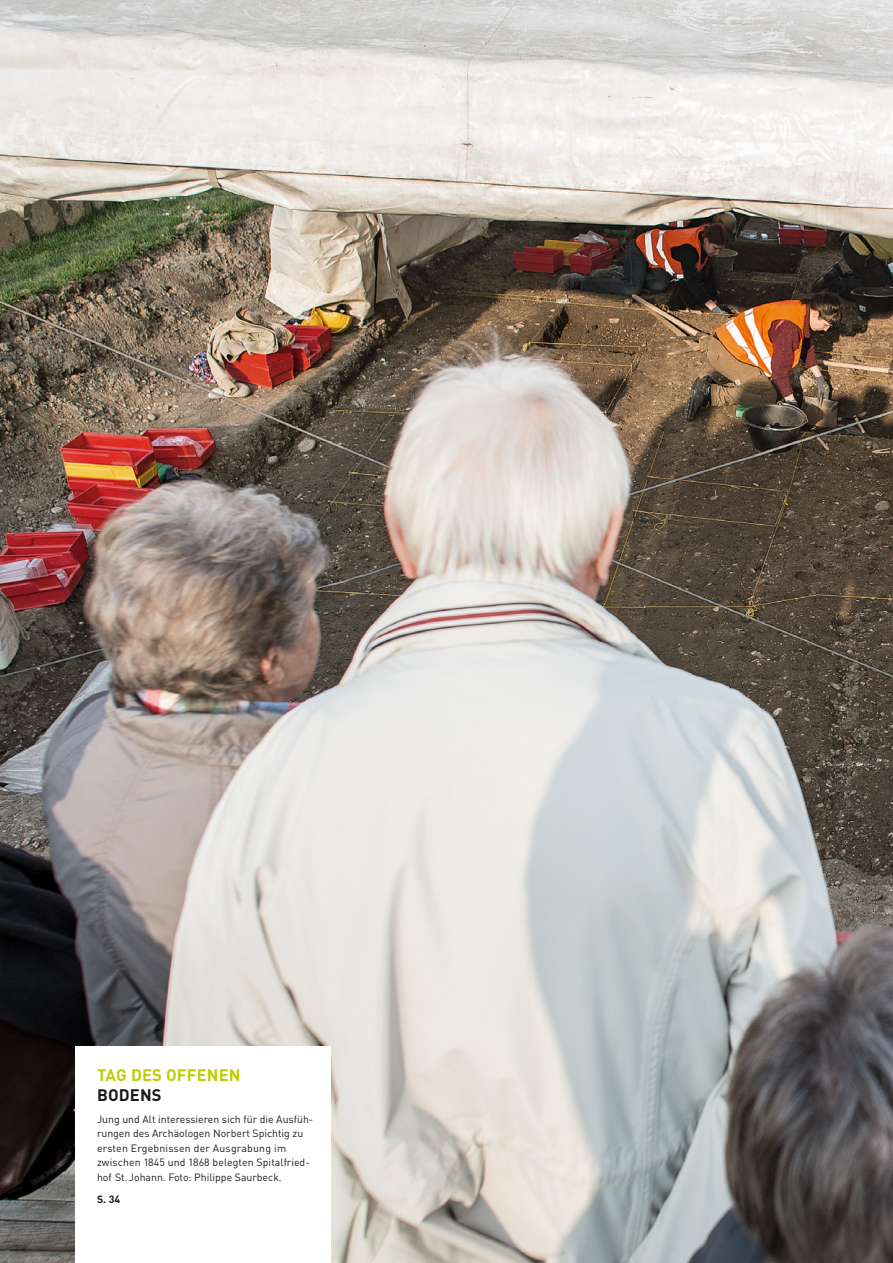
<style>
.page{position:relative;width:893px;height:1263px;background:#fff}
.page>*{position:absolute;margin:0;border:0;box-sizing:border-box;transform-origin:0 0}
.t1{font:700 16.5px "DIN";letter-spacing:.01em;color:#c0cc00}
.t2{font:700 16.5px "DIN";letter-spacing:.01em;color:#1a1a18}
.t3{font:10.5px/14.7px "DIN";color:#1a1a18}
.t4{font:700 10.5px "DIN";color:#1a1a18}
</style>
<div class="page">
<img style="left:0;top:0;width:893px;height:1263px">
<div style="left:76px;top:1046px;width:255px;height:217px;background:#fff"></div>
<h1 class="t1" style="left:97px;top:1064px;width:145px">TAG DES OFFENEN</h1>
<h1 class="t2" style="left:97px;top:1084px;width:66px">BODENS</h1>
<p class="t3" style="left:97px;top:1111px;width:216px">Jung und Alt interessieren sich für die Ausfüh&shy;rungen des Archäologen Norbert Spichtig zu ersten Ergebnissen der Ausgrabung im zwischen 1845 und 1868 belegten Spitalfried&shy;hof St.Johann. Foto: Philippe Saurbeck.</p>
<p class="t4" style="left:97px;top:1192px;width:25px">S. 34</p>
</div>
